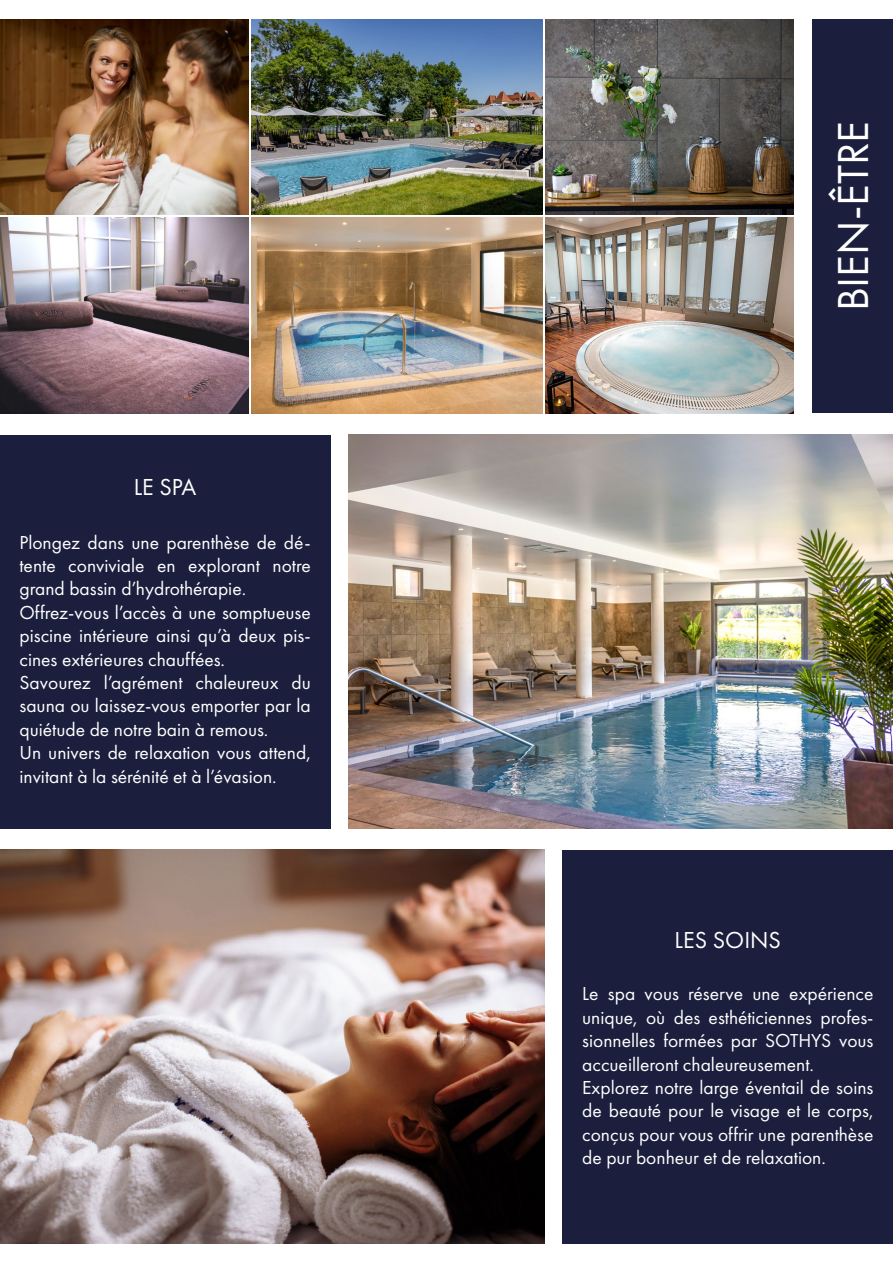
<style>
.page{position:relative;width:893px;height:1263px;background:#fff}
.page>*{position:absolute;margin:0;border:0;box-sizing:border-box;transform-origin:0 0}
.t1{font:45px "Futura PT";color:#fff}
.t2{font:24px "Futura PT";color:#fff}
.t3{font:19.5px/23.4px "Futura PT";color:#fff}
</style>
<div class="page">
<div style="left:0;top:435px;width:330px;height:393px;background:#1b1f3d"></div>
<div style="left:563px;top:850px;width:330px;height:394px;background:#1b1f3d"></div>
<img style="left:0;top:850px;width:544px;height:394px">
<img style="left:349px;top:435px;width:544px;height:393px">
<div style="left:812px;top:19px;width:81px;height:394px;background:#1b1f3d"></div>
<img style="left:0;top:19px;width:248px;height:196px">
<img style="left:545px;top:19px;width:249px;height:196px">
<img style="left:251px;top:19px;width:291px;height:196px">
<img style="left:0;top:217px;width:248px;height:196px">
<img style="left:545px;top:217px;width:249px;height:196px">
<img style="left:251px;top:217px;width:291px;height:196px">
<p class="t2" style="left:134px;top:473px;width:64px">LE SPA</p>
<p class="t3" style="left:19px;top:530px;width:293px">Plongez dans une parenthèse de dé&shy;tente conviviale en explorant notre grand bassin d’hydrothérapie.<br>Offrez-vous l’accès à une somptueuse piscine intérieure ainsi qu’à deux pis&shy;cines extérieures chauffées.<br>Savourez l’agrément chaleureux du sauna ou laissez-vous emporter par la quiétude de notre bain à remous.<br>Un univers de relaxation vous attend, invitant à la sérénité et à l’évasion.</p>
<h1 class="t1" style="left:826px;top:311px;width:192px;rotate:-90deg">BIEN-ÊTRE</h1>
<p class="t2" style="left:675px;top:925px;width:108px">LES SOINS</p>
<p class="t3" style="left:582px;top:982px;width:293px">Le spa vous réserve une expérience unique, où des esthéticiennes profes&shy;sionnelles formées par SOTHYS vous accueilleront chaleureusement.<br>Explorez notre large éventail de soins de beauté pour le visage et le corps, conçus pour vous offrir une parenthèse de pur bonheur et de relaxation.</p>
</div>
